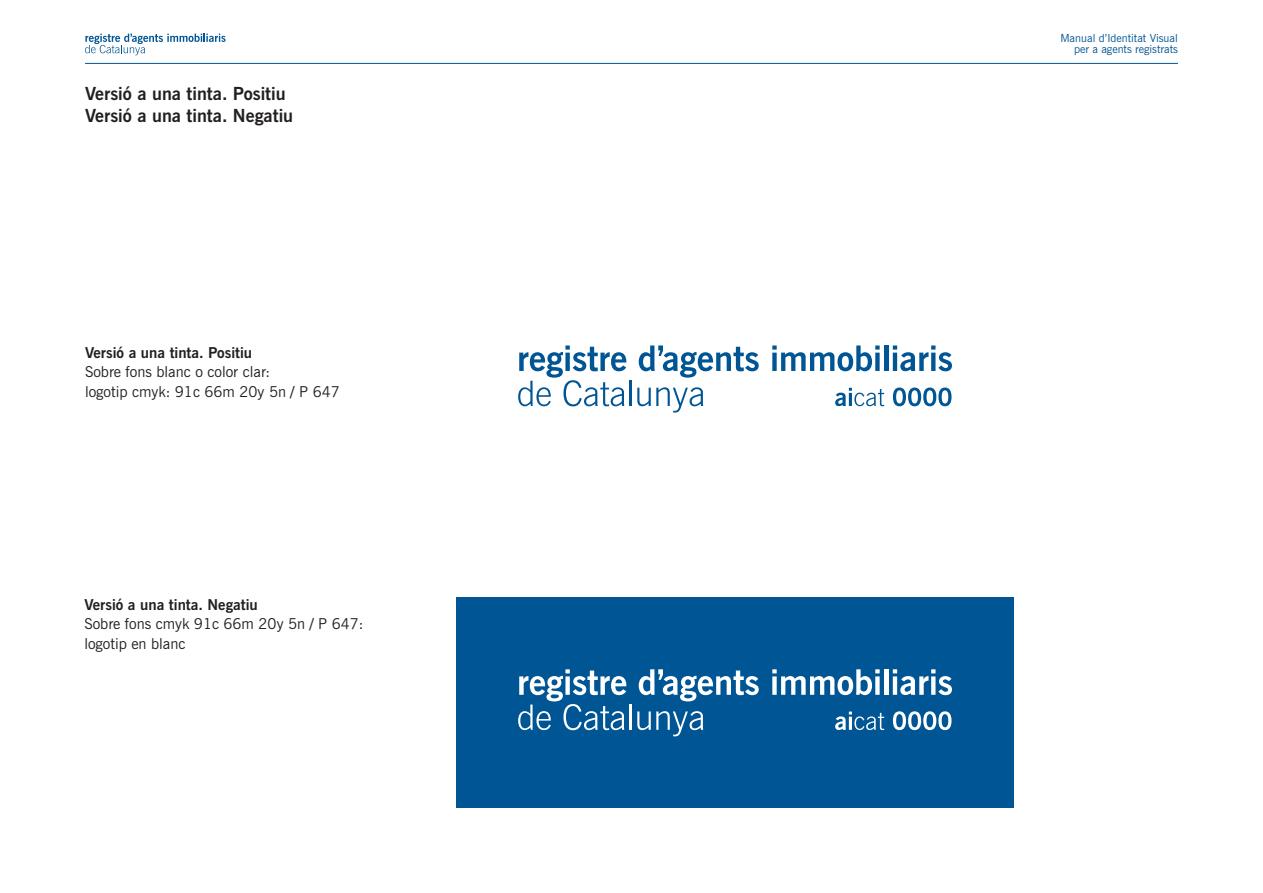
<style>
.page{position:relative;width:1263px;height:893px;background:#fff}
.page>*{position:absolute;margin:0;border:0;box-sizing:border-box;transform-origin:0 0}
.t1{font:700 18px/22.5px "News Gothic BT";color:#231f20}
.t2{font:15px/19.5px "News Gothic BT";color:#231f20}
.t3{font:700 15px "News Gothic BT";color:#231f20}
.t4{font:11.1px/11.1px "News Gothic BT";color:#005594;text-align:right}
.s1{font-weight:700}
</style>
<div class="page">
<hr style="left:85px;top:63px;width:1093px;height:1px;background:#005594">
<svg style="left:85px;top:34px;width:141px;height:21px"></svg>
<div style="left:456px;top:598px;width:558px;height:210px;background:#005594"></div>
<svg style="left:835px;top:388px;width:49px;height:18px"></svg>
<svg style="left:893px;top:388px;width:58px;height:18px"></svg>
<hr style="left:629px;top:381px;width:3px;height:25px;background:#005594">
<svg style="left:637px;top:387px;width:66px;height:26px"></svg>
<svg style="left:518px;top:345px;width:108px;height:61px"></svg>
<svg style="left:639px;top:345px;width:120px;height:33px"></svg>
<svg style="left:772px;top:345px;width:108px;height:26px"></svg>
<hr style="left:884px;top:345px;width:4px;height:26px;background:#005594">
<svg style="left:893px;top:345px;width:59px;height:26px"></svg>
<svg style="left:835px;top:712px;width:49px;height:18px"></svg>
<svg style="left:893px;top:711px;width:58px;height:19px"></svg>
<hr style="left:629px;top:704px;width:3px;height:26px;background:#fff">
<svg style="left:637px;top:711px;width:66px;height:25px"></svg>
<svg style="left:518px;top:669px;width:108px;height:61px"></svg>
<svg style="left:639px;top:669px;width:120px;height:32px"></svg>
<svg style="left:772px;top:669px;width:108px;height:26px"></svg>
<hr style="left:884px;top:669px;width:4px;height:26px;background:#fff">
<svg style="left:893px;top:669px;width:59px;height:26px"></svg>
<p class="t1" style="left:85px;top:82px;width:210px">Versió a una tinta. Positiu<br>Versió a una tinta. Negatiu</p>
<p class="t3" style="left:85px;top:343px;width:169px">Versió a una tinta. Positiu</p>
<p class="t2" style="left:85px;top:362px;width:256px">Sobre fons blanc o color clar:<br>logotip cmyk: 91c 66m 20y 5n <span class="s1">/</span> P 647</p>
<p class="t2" style="left:84px;top:595px;width:281px"><span class="s1">Versió a una tinta. Negatiu<br></span>Sobre fons cmyk 91c 66m 20y 5n <span class="s1">/</span> P 647: logotip en blanc</p>
<p class="t4" style="left:1060px;top:33px;width:119px">Manual d’Identitat Visual per a agents registrats</p>
</div>
